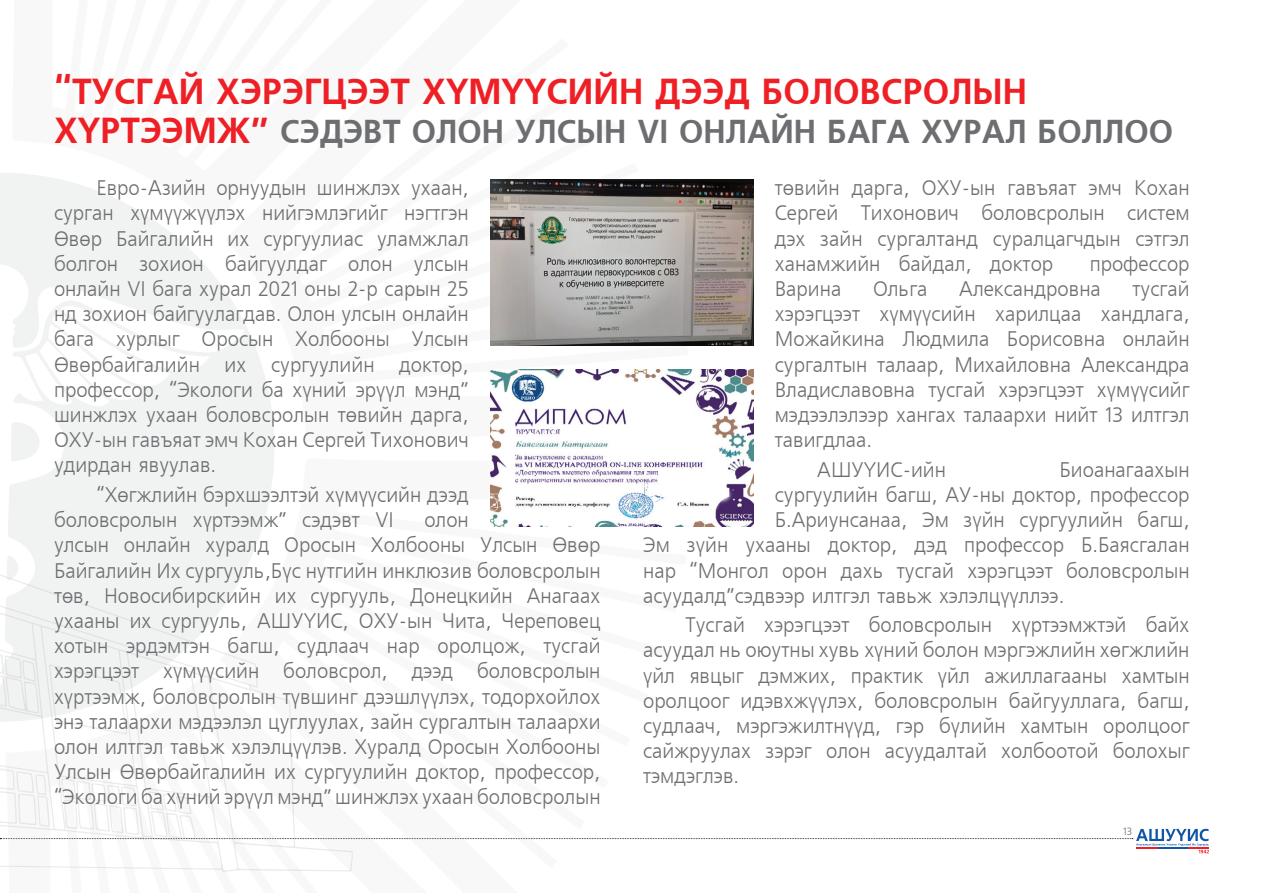
<style>
.page{position:relative;width:1263px;height:893px;background:#fff}
.page>*{position:absolute;margin:0;border:0;box-sizing:border-box;transform-origin:0 0}
.t1{font:700 36px "Mogul Freeset";color:#ee2025;scale:.95 1}
.t2{font:700 33px "Mogul Freeset";color:#6d6e71;scale:.95 1}
.t3{font:21px/25.2px "Mogul Freeset";color:#6d6e71;text-align:justify;scale:.95 1}
.t4{font:10.5px "Mogul Freeset";color:#6d6e71;scale:.95 1}
.s1{font-size:36px;color:#ee2025}
</style>
<div class="page">
<svg style="left:0;top:769px;width:1209px;height:84px"></svg>
<hr style="left:1157px;top:847px;width:30px;height:1px;background:#1056a6">
<svg style="left:497px;top:769px;width:222px;height:84px"></svg>
<svg style="left:5px;top:696px;width:492px;height:176px"></svg>
<svg style="left:0;top:173px;width:274px;height:549px;fill:#f1f2f2"></svg>
<img style="left:490px;top:179px;width:263px;height:166px">
<img style="left:490px;top:370px;width:263px;height:157px">
<h1 class="t1" style="left:54px;top:71px;width:1025px">“ТУСГАЙ ХЭРЭГЦЭЭТ ХҮМҮҮСИЙН ДЭЭД БОЛОВСРОЛЫН</h1>
<h2 class="t2" style="left:54px;top:113px;width:1179px"><span class="s1">ХҮРТЭЭМЖ”</span> СЭДЭВТ ОЛОН УЛСЫН VI ОНЛАЙН БАГА ХУРАЛ БОЛЛОО</h2>
<p class="t3" style="left:54px;top:176px;width:438px;text-indent:43px">Евро-Азийн орнуудын шинжлэх ухаан, сурган хүмүүжүүлэх нийгэмлэгийг нэгтгэн Өвөр Байгалийн их сургуулиас уламжлал болгон зохион байгуулдаг олон улсын онлайн VI бага хурал 2021 оны 2-р сарын 25 нд зохион байгуулагдав. Олон улсын онлайн бага хурлыг Оросын Холбооны Улсын Өвөрбайгалийн их сургуулийн доктор, профессор, “Экологи ба хүний эрүүл мэнд” шинжлэх ухаан боловсролын төвийн дарга, ОХУ-ын гавъяат эмч Кохан Сергей Тихонович удирдан явуулав.</p>
<p class="t3" style="left:54px;top:483px;width:438px;text-indent:43px">“Хөгжлийн бэрхшээлтэй хүмүүсийн дээд боловсролын хүртээмж” сэдэвт VI</p>
<p class="t3" style="left:775px;top:176px;width:438px">төвийн дарга, ОХУ-ын гавъяат эмч Кохан Сергей Тихонович боловсролын систем дэх зайн сургалтанд суралцагчдын сэтгэл ханамжийн байдал, доктор</p>
<p class="t3" style="left:1090px;top:252px;width:107px">профессор</p>
<p class="t3" style="left:775px;top:277px;width:438px;text-indent:358px">тусгай хэрэгцээт хүмүүсийн харилцаа хандлага, Можайкина Людмила Борисовна онлайн сургалтын талаар, Михайловна Александра Владиславовна тусгай хэрэгцээт хүмүүсийг мэдээлэлээр хангах талаархи нийт 13 илтгэл тавигдлаа.</p>
<p class="t3" style="left:817px;top:458px;width:137px">АШУҮИС-ийн</p>
<p class="t3" style="left:1059px;top:458px;width:139px">Биоанагаахын</p>
<p class="t3" style="left:775px;top:483px;width:438px">сургуулийн багш, АУ-ны доктор, профессор</p>
<p class="t3" style="left:775px;top:508px;width:438px">Б.Ариунсанаа, Эм зүйн сургуулийн багш,</p>
<p class="t3" style="left:643px;top:534px;width:577px">Эм зүйн ухааны доктор, дэд профессор Б.Баясгалан</p>
<p class="t3" style="left:643px;top:559px;width:577px">нар “Монгол орон дахь тусгай хэрэгцээт боловсролын</p>
<p class="t3" style="left:643px;top:584px;width:445px">асуудалд”сэдвээр илтгэл тавьж хэлэлцүүллээ.</p>
<p class="t3" style="left:643px;top:613px;width:577px;text-indent:43px">Тусгай хэрэгцээт боловсролын хүртээмжтэй байх асуудал нь оюутны хувь хүний болон мэргэжлийн хөгжлийн үйл явцыг дэмжих, практик үйл ажиллагааны хамтын оролцоог идэвхжүүлэх, боловсролын байгууллага, багш, судлаач, мэргэжилтнүүд, гэр бүлийн хамтын оролцоог сайжруулах зэрэг олон асуудалтай холбоотой болохыг тэмдэглэв.</p>
<p class="t3" style="left:775px;top:277px;width:72px">Варина</p>
<p class="t3" style="left:873px;top:277px;width:59px">Ольга</p>
<p class="t3" style="left:959px;top:277px;width:151px">Александровна</p>
<p class="t3" style="left:54px;top:508px;width:577px;text-align:left;text-indent:370px">олон<br>улсын онлайн хуралд Оросын Холбооны Улсын Өвөр Байгалийн Их сургууль,Бүс нутгийн инклюзив боловсролын төв, Новосибирскийн их сургууль, Донецкийн Анагаах ухааны их сургууль, АШУҮИС, ОХУ-ын Чита, Череповец хотын эрдэмтэн багш, судлаач нар оролцож, тусгай хэрэгцээт хүмүүсийн боловсрол, дээд боловсролын хүртээмж, боловсролын түвшинг дээшлүүлэх, тодорхойлох энэ талаархи мэдээлэл цуглуулах, зайн сургалтын талаархи олон илтгэл тавьж хэлэлцүүлэв. Хуралд Оросын Холбооны Улсын Өвөрбайгалийн их сургуулийн доктор, профессор, “Экологи ба хүний эрүүл мэнд” шинжлэх ухаан боловсролын</p>
<p class="t4" style="left:1123px;top:826px;width:11px">13</p>
</div>
